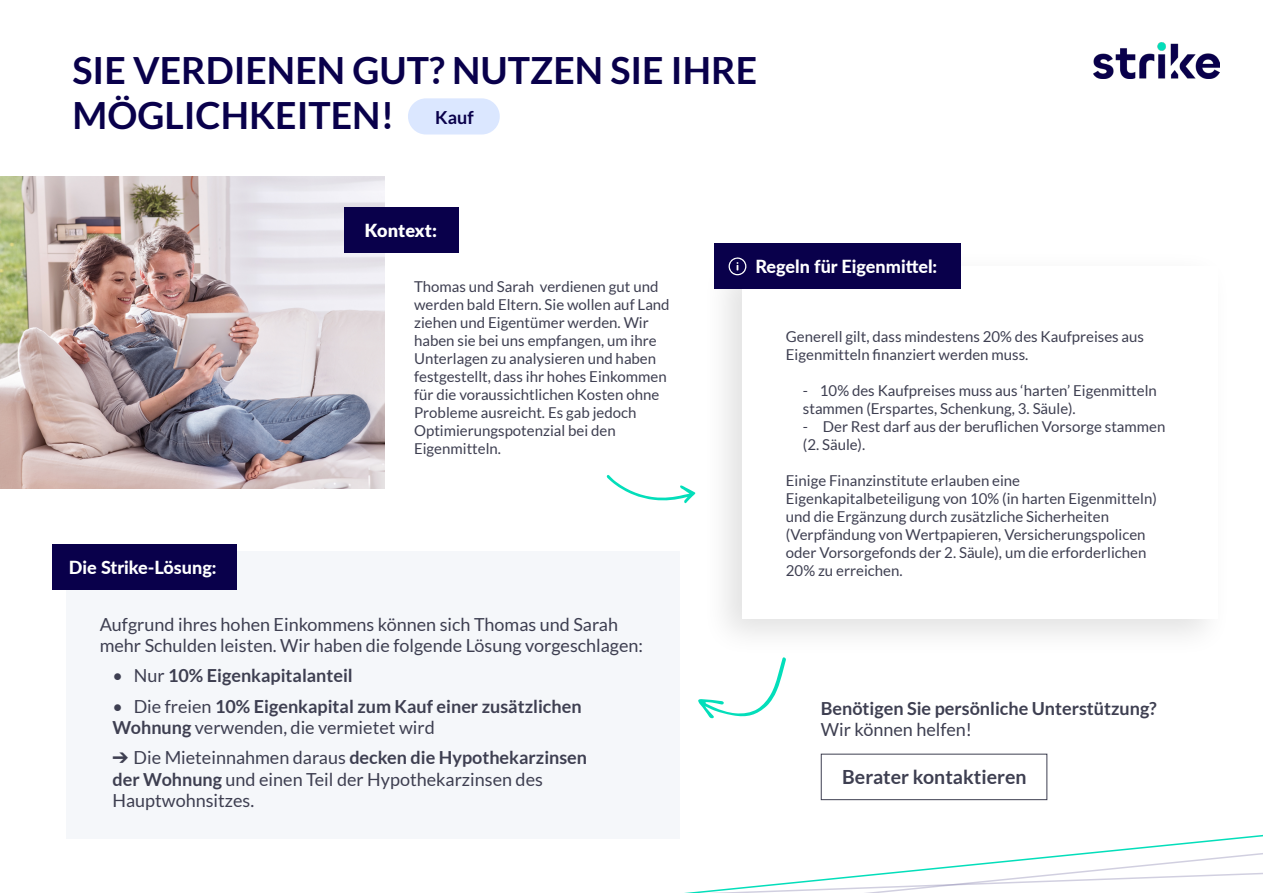
<style>
.page{position:relative;width:1263px;height:893px;background:#fff}
.page>*{position:absolute;margin:0;border:0;box-sizing:border-box;transform-origin:0 0}
.t1{font:700 37.5px/45px "Lato";color:#09004b}
.t2{font:700 19.5px "Lato";color:#3e3f51}
.t3{font:18px/21.6px "Lato";color:#3e3f51}
.t4{font:700 18px/21.6px "Lato";color:#3e3f51}
.t5{font:800 18px "Lato";color:#fff}
.t6{font:900 18px "Lato";color:#fff}
.t7{font:700 18px "Lato";color:#09004b}
.t8{font:15px/18px "Lato";color:#3e3f51}
.s1{font-weight:400}
.s2{font-weight:700}
</style>
<div class="page">
<div style="left:67px;top:551px;width:613px;height:288px;background:#f5f7fa"></div>
<img style="left:0;top:176px;width:385px;height:313px">
<div style="left:701px;top:249px;width:532px;height:409px;background:#000;opacity:.12"></div>
<div style="left:742px;top:266px;width:475px;height:353px;background:#fff"></div>
<svg style="left:684px;top:843px;width:579px;height:50px"></svg>
<img style="left:1093px;top:43px;width:126px;height:36px">
<div style="left:714px;top:244px;width:246px;height:45px;background:#09004b"></div>
<svg style="left:607px;top:475px;width:89px;height:29px"></svg>
<svg style="left:698px;top:657px;width:88px;height:62px"></svg>
<svg style="left:728px;top:257px;width:18px;height:18px"></svg>
<div style="left:52px;top:544px;width:184px;height:46px;background:#09004b"></div>
<div style="left:344px;top:207px;width:115px;height:45px;background:#09004b"></div>
<div style="left:821px;top:754px;width:226px;height:46px;border:1px solid #3e3f51"></div>
<div style="left:408px;top:98px;width:92px;height:37px;background:#dbe7ff;border-radius:18px"></div>
<h1 class="t1" style="left:73px;top:47px;width:686px">SIE VERDIENEN GUT? NUTZEN SIE IHRE<br>MÖGLICHKEITEN!</h1>
<p class="t7" style="left:435px;top:107px;width:40px">Kauf</p>
<p class="t6" style="left:365px;top:220px;width:74px">Kontext:</p>
<p class="t5" style="left:69px;top:554px;width:149px">Die Strike-Lösung:</p>
<p class="t8" style="left:414px;top:277px;width:257px">Thomas und Sarah verdienen gut und werden bald Eltern. Sie wollen auf Land ziehen und Eigentümer werden. Wir haben sie bei uns empfangen, um ihre Unterlagen zu analysieren und haben festgestellt, dass ihr hohes Einkommen für die voraussichtlichen Kosten ohne Probleme ausreicht. Es gab jedoch Optimierungspotenzial bei den Eigenmitteln.</p>
<p class="t3" style="left:100px;top:613px;width:545px">Aufgrund ihres hohen Einkommens können sich Thomas und Sarah mehr Schulden leisten. Wir haben die folgende Lösung vorgeschlagen:</p>
<p class="t4" style="left:112px;top:665px;width:242px"><span class="s1">• Nur</span> 10% Eigenkapitalanteil</p>
<p class="t4" style="left:112px;top:695px;width:471px"><span class="s1">• Die freien</span> 10% Eigenkapital zum Kauf einer zusätzlichen<br>Wohnung <span class="s1">verwenden, die vermietet wird</span></p>
<p class="t3" style="left:112px;top:747px;width:476px">➔ Die Mieteinnahmen daraus <span class="s2">decken die Hypothekarzinsen der Wohnung</span> und einen Teil der Hypothekarzinsen des<br>Hauptwohnsitzes.</p>
<p class="t5" style="left:755px;top:254px;width:183px">Regeln für Eigenmittel:</p>
<p class="t8" style="left:786px;top:328px;width:360px">Generell gilt, dass mindestens 20% des Kaufpreises aus<br>Eigenmitteln finanziert werden muss.</p>
<p class="t8" style="left:803px;top:382px;width:355px">- 10% des Kaufpreises muss aus ‘harten’ Eigenmitteln stammen (Erspartes, Schenkung, 3. Säule).</p>
<p class="t8" style="left:803px;top:418px;width:364px">- Der Rest darf aus der beruflichen Vorsorge stammen (2. Säule).</p>
<p class="t8" style="left:786px;top:472px;width:372px">Einige Finanzinstitute erlauben eine Eigenkapitalbeteiligung von 10% (in harten Eigenmitteln) und die Ergänzung durch zusätzliche Sicherheiten (Verpfändung von Wertpapieren, Versicherungspolicen oder Vorsorgefonds der 2. Säule), um die erforderlichen 20% zu erreichen.</p>
<p class="t4" style="left:821px;top:697px;width:337px">Benötigen Sie persönliche Unterstützung?</p>
<p class="t3" style="left:821px;top:719px;width:153px">Wir können helfen!</p>
<h2 class="t2" style="left:842px;top:766px;width:186px">Berater kontaktieren</h2>
</div>
